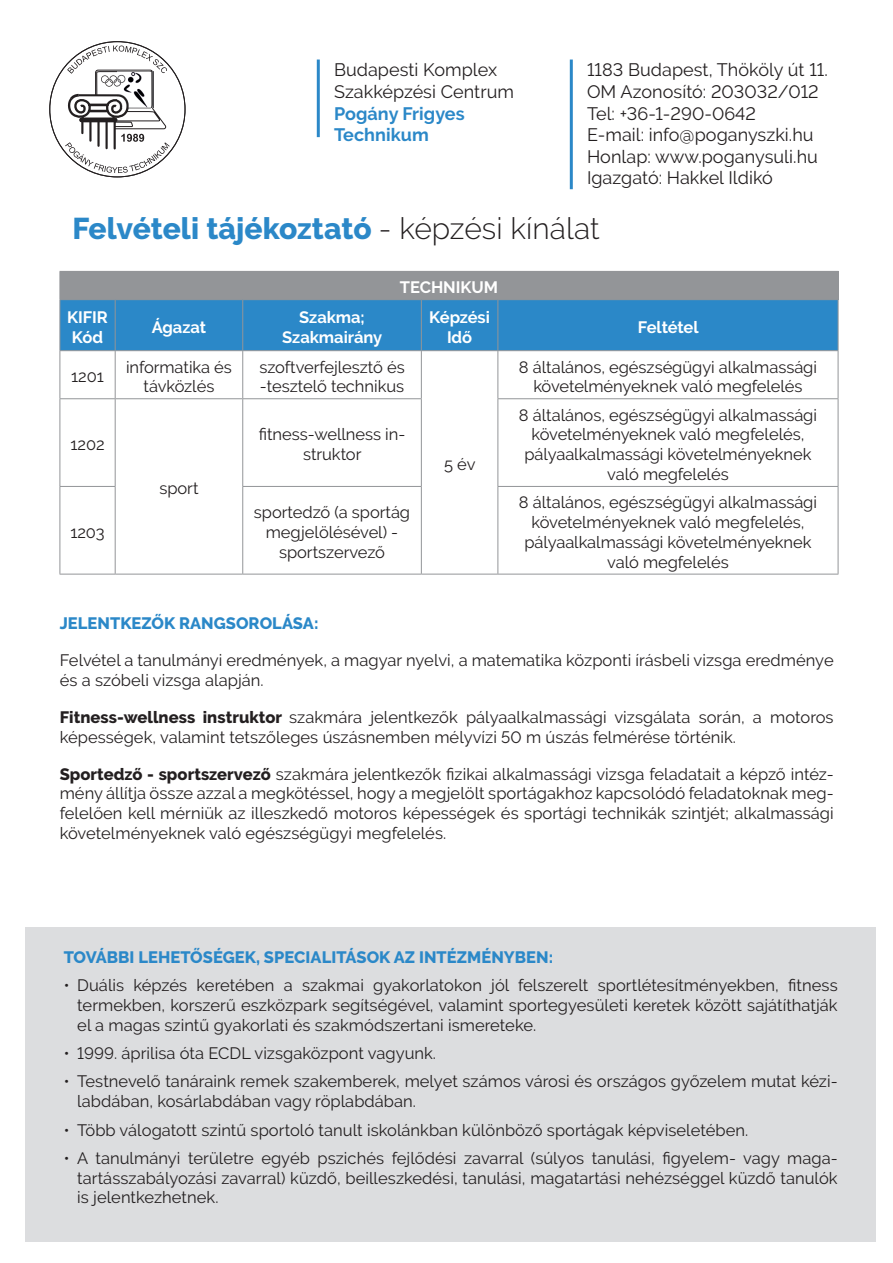
<style>
.page{position:relative;width:893px;height:1263px;background:#fff}
.page>*{position:absolute;margin:0;border:0;box-sizing:border-box;transform-origin:0 0}
.t1{font:800 30px "Raleway";color:#2b88c8}
.t2{font:18px/21.6px "Raleway";letter-spacing:.005em;color:#231f20}
.t3{font:16.5px/19.8px "Raleway";letter-spacing:-.005em;color:#231f20;text-align:center}
.t4{font:800 16.5px "Raleway";letter-spacing:.005em;color:#2b88c8}
.t5{font:700 16.5px/19.8px "Raleway";letter-spacing:-.005em;color:#fff}
.s1{font-weight:700;color:#2b88c8}
.s2{font-weight:300;color:#231f20}
.s3{font-weight:800}
</style>
<div class="page">
<div style="left:26px;top:927px;width:850px;height:315px;background:#dcdddf"></div>
<hr style="left:60px;top:271px;width:55px;height:1px;background:#939598">
<hr style="left:115px;top:271px;width:128px;height:1px;background:#939598">
<hr style="left:243px;top:271px;width:178px;height:1px;background:#939598">
<hr style="left:421px;top:271px;width:77px;height:1px;background:#939598">
<hr style="left:498px;top:271px;width:340px;height:1px;background:#939598">
<svg style="left:60px;top:272px;width:779px;height:79px;background:#4f8cb6"></svg>
<hr style="left:60px;top:299px;width:55px;height:1px;background:#939598">
<hr style="left:60px;top:300px;width:1px;height:50px;background:#939598">
<hr style="left:115px;top:299px;width:128px;height:1px;background:#939598">
<hr style="left:115px;top:300px;width:1px;height:50px;background:#939598">
<hr style="left:243px;top:299px;width:178px;height:1px;background:#939598">
<hr style="left:242px;top:300px;width:1px;height:50px;background:#939598">
<hr style="left:421px;top:299px;width:77px;height:1px;background:#939598">
<hr style="left:421px;top:300px;width:1px;height:50px;background:#939598">
<hr style="left:498px;top:299px;width:340px;height:1px;background:#939598">
<hr style="left:497px;top:300px;width:1px;height:50px;background:#939598">
<hr style="left:838px;top:300px;width:1px;height:50px;background:#939598">
<hr style="left:60px;top:350px;width:55px;height:1px;background:#939598">
<hr style="left:60px;top:351px;width:1px;height:47px;background:#939598">
<hr style="left:115px;top:350px;width:128px;height:1px;background:#939598">
<hr style="left:115px;top:351px;width:1px;height:47px;background:#939598">
<hr style="left:243px;top:350px;width:178px;height:1px;background:#939598">
<hr style="left:242px;top:351px;width:1px;height:47px;background:#939598">
<hr style="left:421px;top:350px;width:77px;height:1px;background:#939598">
<hr style="left:421px;top:351px;width:1px;height:47px;background:#939598">
<hr style="left:498px;top:350px;width:340px;height:1px;background:#939598">
<hr style="left:497px;top:351px;width:1px;height:47px;background:#939598">
<hr style="left:838px;top:351px;width:1px;height:47px;background:#939598">
<hr style="left:60px;top:398px;width:55px;height:1px;background:#939598">
<hr style="left:60px;top:399px;width:1px;height:87px;background:#939598">
<hr style="left:115px;top:398px;width:128px;height:1px;background:#939598">
<hr style="left:115px;top:399px;width:1px;height:87px;background:#939598">
<hr style="left:243px;top:398px;width:179px;height:1px;background:#939598">
<hr style="left:242px;top:399px;width:1px;height:87px;background:#939598">
<hr style="left:421px;top:399px;width:1px;height:87px;background:#939598">
<hr style="left:497px;top:398px;width:341px;height:1px;background:#939598">
<hr style="left:497px;top:399px;width:1px;height:87px;background:#939598">
<hr style="left:838px;top:399px;width:1px;height:87px;background:#939598">
<hr style="left:60px;top:486px;width:56px;height:1px;background:#939598">
<hr style="left:60px;top:487px;width:1px;height:87px;background:#939598">
<hr style="left:115px;top:487px;width:1px;height:87px;background:#939598">
<hr style="left:242px;top:486px;width:180px;height:1px;background:#939598">
<hr style="left:242px;top:487px;width:1px;height:87px;background:#939598">
<hr style="left:421px;top:487px;width:1px;height:87px;background:#939598">
<hr style="left:497px;top:486px;width:341px;height:1px;background:#939598">
<hr style="left:497px;top:487px;width:1px;height:87px;background:#939598">
<hr style="left:838px;top:487px;width:1px;height:87px;background:#939598">
<hr style="left:60px;top:574px;width:55px;height:1px;background:#939598">
<hr style="left:115px;top:574px;width:128px;height:1px;background:#939598">
<hr style="left:243px;top:574px;width:178px;height:1px;background:#939598">
<hr style="left:421px;top:574px;width:77px;height:1px;background:#939598">
<hr style="left:498px;top:574px;width:340px;height:1px;background:#939598">
<hr style="left:570px;top:60px;width:3px;height:129px;background:#2b88c8">
<hr style="left:317px;top:60px;width:3px;height:77px;background:#2b88c8">
<svg style="left:65px;top:45px;width:105px;height:128px"></svg>
<p class="t2" style="left:334px;top:59px;width:181px">Budapesti Komplex<br>Szakképzési Centrum<br><span class="s1">Pogány Frigyes<br>Technikum</span></p>
<p class="t2" style="left:587px;top:59px;width:242px">1183 Budapest, Thököly út 11.</p>
<p class="t2" style="left:587px;top:81px;width:233px">OM Azonosító: 203032/012</p>
<p class="t2" style="left:587px;top:102px;width:170px">Tel: +36-1-290-0642</p>
<p class="t2" style="left:587px;top:124px;width:228px">E-mail: info@poganyszki.hu</p>
<p class="t2" style="left:587px;top:146px;width:232px">Honlap: www.poganysuli.hu</p>
<p class="t2" style="left:587px;top:167px;width:187px">Igazgató: Hakkel Ildikó</p>
<p class="t1" style="left:72px;top:211px;width:529px">Felvételi tájékoztató <span class="s2">- képzési kínálat</span></p>
<p class="t5" style="left:67px;top:307px;width:42px">KIFIR<br>Kód</p>
<p class="t5" style="left:152px;top:317px;width:56px">Ágazat</p>
<p class="t5" style="left:299px;top:307px;width:67px">Szakma;</p>
<p class="t5" style="left:282px;top:327px;width:102px">Szakmairány</p>
<p class="t5" style="left:400px;top:278px;width:100px">TECHNIKUM</p>
<p class="t5" style="left:429px;top:307px;width:62px;text-align:center">Képzési<br>Idő</p>
<p class="t5" style="left:638px;top:317px;width:62px">Feltétel</p>
<p class="t3" style="left:71px;top:367px;width:34px">1201</p>
<p class="t3" style="left:70px;top:435px;width:36px">1202</p>
<p class="t3" style="left:70px;top:522px;width:36px">1203</p>
<p class="t3" style="left:126px;top:357px;width:107px">informatika és távközlés</p>
<p class="t3" style="left:259px;top:357px;width:147px;text-align:left">szoftverfejlesztő és -tesztelő technikus</p>
<p class="t3" style="left:519px;top:357px;width:300px">8 általános, egészségügyi alkalmassági követelményeknek való megfelelés</p>
<p class="t3" style="left:159px;top:478px;width:41px">sport</p>
<p class="t3" style="left:259px;top:425px;width:148px">fitness-wellness in&shy;struktor</p>
<p class="t3" style="left:444px;top:454px;width:33px">5 év</p>
<p class="t3" style="left:519px;top:405px;width:300px">8 általános, egészségügyi alkalmassági követelményeknek való megfelelés, pályaalkalmassági követelményeknek való megfelelés</p>
<p class="t3" style="left:254px;top:502px;width:158px">sportedző (a sportág megjelölésével) - sportszervező</p>
<p class="t3" style="left:519px;top:493px;width:300px">8 általános, egészségügyi alkalmassági követelményeknek való megfelelés, pályaalkalmassági követelményeknek való megfelelés</p>
<p class="t4" style="left:60px;top:614px;width:260px">JELENTKEZŐK RANGSOROLÁSA:</p>
<p class="t3" style="left:60px;top:650px;width:775px;text-align:left">Felvétel a tanulmányi eredmények, a magyar nyelvi, a matematika központi írásbeli vizsga eredménye és a szóbeli vizsga alapján.</p>
<p class="t3" style="left:60px;top:707px;width:775px;text-align:left"><span class="s3">Fitness-wellness instruktor</span> szakmára jelentkezők pályaalkalmassági vizsgálata során, a motoros képességek, valamint tetszőleges úszásnemben mélyvízi 50 m úszás felmérése történik.</p>
<p class="t3" style="left:60px;top:764px;width:775px;text-align:justify"><span class="s3">Sportedző - sportszervező</span> szakmára jelentkezők fizikai alkalmassági vizsga feladatait a képző intéz&shy;mény állítja össze azzal a megkötéssel, hogy a megjelölt sportágakhoz kapcsolódó feladatoknak meg&shy;felelően kell mérniük az illeszkedő motoros képességek és sportági technikák szintjét; alkalmassági követelményeknek való egészségügyi megfelelés.</p>
<p class="t4" style="left:64px;top:948px;width:491px">TOVÁBBI LEHETŐSÉGEK, SPECIALITÁSOK AZ INTÉZMÉNYBEN:</p>
<p class="t3" style="left:77px;top:975px;width:762px;text-align:justify;text-indent:-14px">• Duális képzés keretében a szakmai gyakorlatokon jól felszerelt sportlétesítményekben, fitness termekben, korszerű eszközpark segítségével, valamint sportegyesületi keretek között sajátíthatják el a magas szintű gyakorlati és szakmódszertani ismereteke.</p>
<p class="t3" style="left:64px;top:1043px;width:374px">• 1999. áprilisa óta ECDL vizsgaközpont vagyunk.</p>
<p class="t3" style="left:77px;top:1072px;width:762px;text-align:left;text-indent:-14px">• Testnevelő tanáraink remek szakemberek, melyet számos városi és országos győzelem mutat kézi&shy;labdában, kosárlabdában vagy röplabdában.</p>
<p class="t3" style="left:64px;top:1120px;width:686px">• Több válogatott szintű sportoló tanult iskolánkban különböző sportágak képviseletében.</p>
<p class="t3" style="left:77px;top:1148px;width:762px;text-align:justify;text-indent:-14px">• A tanulmányi területre egyéb pszichés fejlődési zavarral (súlyos tanulási, figyelem- vagy maga&shy;tartásszabályozási zavarral) küzdő, beilleszkedési, tanulási, magatartási nehézséggel küzdő tanulók is jelentkezhetnek.</p>
</div>
